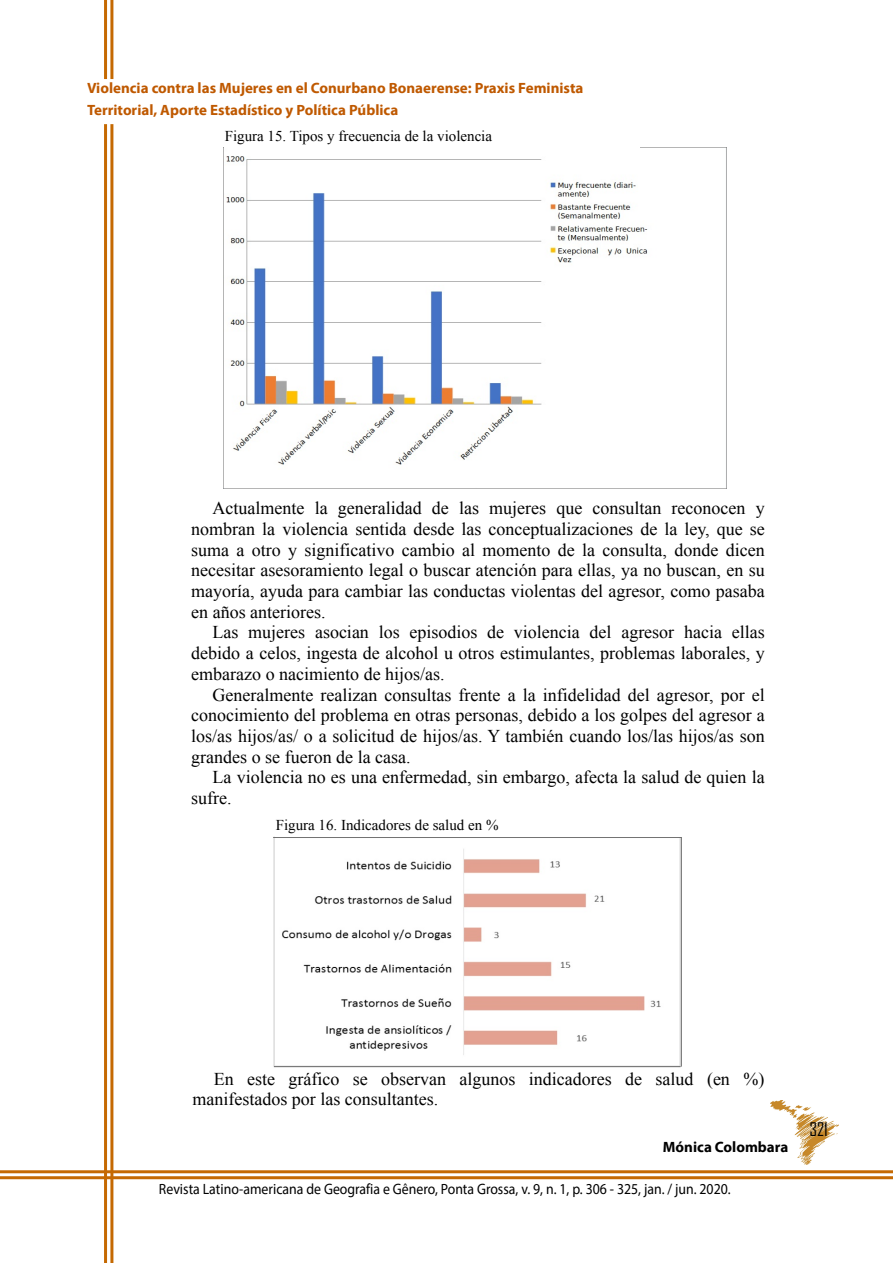
<style>
.page{position:relative;width:893px;height:1263px;background:#fff}
.page>*{position:absolute;margin:0;border:0;box-sizing:border-box;transform-origin:0 0}
.t1{font:18px/20.7px "Times New Roman";color:#000;text-align:justify}
.t2{font:18px "Agency FB";color:#000}
.t3{font:700 15px/22.5px "Myriad Pro";color:#bf5900}
.t4{font:15px "Myriad Pro";color:#000;scale:.92 1}
.t5{font:15px "Times New Roman";color:#000}
.t6{font:700 15px "Myriad Pro";color:#000}
</style>
<div class="page">
<hr style="left:110px;top:0;width:3px;height:1263px;background:#c56902">
<hr style="left:104px;top:0;width:3px;height:1263px;background:#c56902">
<hr style="left:0;top:1176px;width:893px;height:3px;background:#c56902">
<hr style="left:0;top:1170px;width:893px;height:3px;background:#c56902">
<div style="left:86px;top:81px;width:518px;height:42px;background:#fff"></div>
<img style="left:770px;top:1100px;width:69px;height:64px">
<img style="left:224px;top:156px;width:502px;height:333px">
<img style="left:273px;top:837px;width:409px;height:231px">
<p class="t3" style="left:87px;top:78px;width:498px">Violencia contra las Mujeres en el Conurbano Bonaerense: Praxis Feminista<br>Territorial, Aporte Estadístico y Política Pública</p>
<p class="t5" style="left:225px;top:127px;width:269px">Figura 15. Tipos y frecuencia de la violencia</p>
<p class="t1" style="left:191px;top:498px;width:575px;text-indent:21px">Actualmente la generalidad de las mujeres que consultan reconocen y nombran la violencia sentida desde las conceptualizaciones de la ley, que se suma a otro y significativo cambio al momento de la consulta, donde dicen necesitar asesoramiento legal o buscar atención para ellas, ya no buscan, en su mayoría, ayuda para cambiar las conductas violentas del agresor, como pasaba en años anteriores.</p>
<p class="t1" style="left:191px;top:622px;width:575px;text-indent:21px">Las mujeres asocian los episodios de violencia del agresor hacia ellas debido a celos, ingesta de alcohol u otros estimulantes, problemas laborales, y embarazo o nacimiento de hijos/as.</p>
<p class="t1" style="left:191px;top:684px;width:575px;text-indent:21px">Generalmente realizan consultas frente a la infidelidad del agresor, por el conocimiento del problema en otras personas, debido a los golpes del agresor a los/as hijos/as/ o a solicitud de hijos/as. Y también cuando los/las hijos/as son grandes o se fueron de la casa.</p>
<p class="t1" style="left:191px;top:767px;width:575px;text-indent:21px">La violencia no es una enfermedad, sin embargo, afecta la salud de quien la sufre.</p>
<p class="t5" style="left:276px;top:816px;width:224px">Figura 16. Indicadores de salud en %</p>
<p class="t1" style="left:192px;top:1068px;width:573px;text-indent:21px">En este gráfico se observan algunos indicadores de salud (en %) manifestados por las consultantes.</p>
<p class="t6" style="left:663px;top:1140px;width:127px">Mónica Colombara</p>
<p class="t4" style="left:159px;top:1183px;width:623px">Revista Latino-americana de Geografia e Gênero, Ponta Grossa, v. 9, n. 1, p. 306 - 325, jan. / jun. 2020.</p>
<p class="t2" style="left:809px;top:1118px;width:20px">321</p>
</div>
